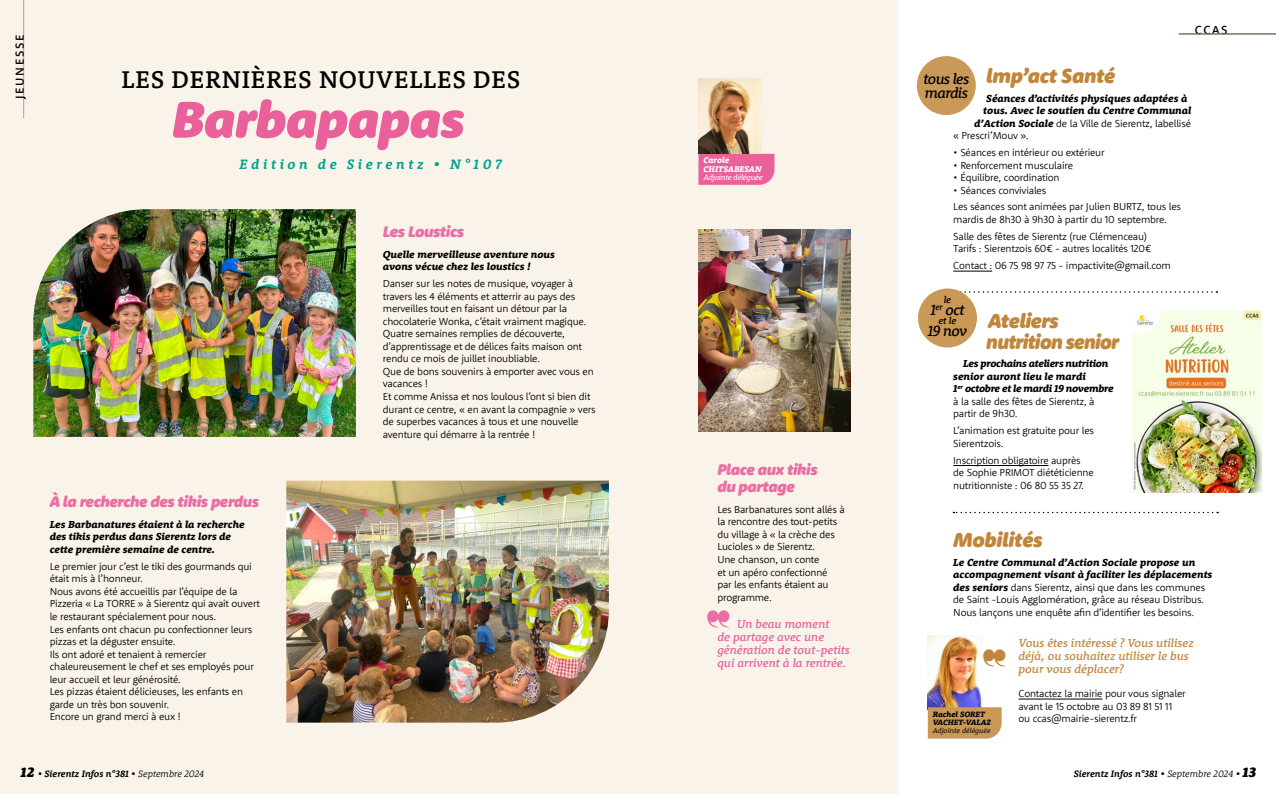
<style>
.page{position:relative;width:1276px;height:794px;background:#fff}
.page>*{position:absolute;margin:0;border:0;box-sizing:border-box;transform-origin:0 0}
.t1{font:italic 900 53.1px "Rooney Sans";letter-spacing:-.02em;color:#e9609b}
.t2{font:500 24.9px "Rooney";letter-spacing:.03em;color:#000}
.t3{font:italic 900 21px/21px "Rooney Sans";letter-spacing:-.03em;color:#c1863a}
.t4{font:italic 900 16px/17px "Rooney Sans";letter-spacing:-.03em;color:#ea6ea3}
.t5{font:italic 500 15.3px/14px "Rooney";letter-spacing:-.04em;color:#000}
.t6{font:italic 700 14px "Rooney";letter-spacing:.26em;color:#00a28f}
.t7{font:italic 500 12px/12.9px "Rooney";color:#c1863a}
.t8{font:italic 500 12px/12.9px "Rooney";color:#e9609b}
.t9{font:500 12px "Rooney Sans";letter-spacing:.135em;color:#000}
.t10{font:300 10.4px/12.5px "Rooney Sans";letter-spacing:-.02em;color:#000}
.t11{font:italic 800 10.4px/12.5px "Rooney";color:#000}
.t12{font:italic 800 10.4px/12.5px "Rooney";letter-spacing:-.03em;color:#000}
.t13{font:italic 500 10px "Rooney";color:#000}
.t14{font:italic 700 9.5px "Rooney";color:#000}
.t15{font:italic 800 8.5px/8.9px "Rooney";color:#fff}
.t16{font:italic 8.1px "Rooney";letter-spacing:-.04em;color:#fff}
.t17{font:italic 800 7.9px/8px "Rooney";color:#000}
.t18{font:italic 7.3px "Rooney";color:#000}
.s1{font-family:"Rooney";font-weight:800;font-style:italic}
.s2{font-weight:900;font-size:14px}
.s3{font-weight:300}
</style>
<div class="page">
<div style="left:0;top:0;width:897px;height:794px;background:#f9f3ea"></div>
<hr style="left:23px;top:0;width:1px;height:118px;background:#ec7baa">
<img style="left:33px;top:209px;width:323px;height:228px">
<img style="left:286px;top:480px;width:323px;height:242px">
<div style="left:698px;top:154px;width:76px;height:31px;background:#e9609b"></div>
<img style="left:698px;top:79px;width:56px;height:74px">
<img style="left:699px;top:230px;width:151px;height:202px">
<hr style="left:953px;top:271px;width:39px;height:1px;background:#000">
<hr style="left:953px;top:465px;width:95px;height:1px;background:#000">
<hr style="left:1018px;top:698px;width:84px;height:1px;background:#000">
<svg style="left:961px;top:291px;width:256px;height:2px"></svg>
<svg style="left:953px;top:512px;width:265px;height:1px"></svg>
<img style="left:927px;top:635px;width:55px;height:74px">
<div style="left:928px;top:707px;width:73px;height:31px;background:#ca9857"></div>
<div style="left:917px;top:56px;width:58px;height:59px;background:#ca9857;border-radius:50%"></div>
<hr style="left:1179px;top:34px;width:97px;height:1px;background:#c1863a">
<img style="left:1132px;top:310px;width:129px;height:183px">
<div style="left:918px;top:288px;width:59px;height:59px;background:#ca9857;border-radius:50%"></div>
<p class="t9" style="left:12px;top:99px;width:65px;rotate:-90deg">JEUNESSE</p>
<h2 class="t2" style="left:122px;top:63px;width:400px">LES DERNIÈRES NOUVELLES DES</h2>
<h1 class="t1" style="left:171px;top:84px;width:295px">Barbapapas</h1>
<h3 class="t6" style="left:240px;top:155px;width:264px">Edition de Sierentz • N°107</h3>
<h3 class="t4" style="left:50px;top:492px;width:211px">À la recherche des tikis perdus</h3>
<p class="t11" style="left:50px;top:518px;width:196px">Les Barbanatures étaient à la recherche des tikis perdus dans Sierentz lors de cette première semaine de centre.</p>
<p class="t10" style="left:50px;top:559px;width:212px">Le premier jour c’est le tiki des gourmands qui était mis à l’honneur.<br>Nous avons été accueillis par l’équipe de la Pizzeria « La TORRE » à Sierentz qui avait ouvert le restaurant spécialement pour nous.<br>Les enfants ont chacun pu confectionner leurs pizzas et la déguster ensuite.<br>Ils ont adoré et tenaient à remercier chaleureusement le chef et ses employés pour leur accueil et leur générosité.<br>Les pizzas étaient délicieuses, les enfants en garde un très bon souvenir.<br>Encore un grand merci à eux !</p>
<h3 class="t4" style="left:383px;top:222px;width:83px">Les Loustics</h3>
<p class="t11" style="left:383px;top:248px;width:174px">Quelle merveilleuse aventure nous avons vécue chez les loustics !</p>
<p class="t10" style="left:383px;top:277px;width:214px">Danser sur les notes de musique, voyager à travers les 4 éléments et atterrir au pays des merveilles tout en faisant un détour par la chocolaterie Wonka, c’était vraiment magique.<br>Quatre semaines remplies de découverte, d’apprentissage et de délices faits maison ont rendu ce mois de juillet inoubliable.<br>Que de bons souvenirs à emporter avec vous en vacances !<br>Et comme Anissa et nos loulous l’ont si bien dit durant ce centre, « en avant la compagnie » vers de superbes vacances à tous et une nouvelle aventure qui démarre à la rentrée !</p>
<p class="t15" style="left:703px;top:156px;width:60px">Carole<br>CHITSABESAN</p>
<p class="t16" style="left:703px;top:172px;width:61px">Adjointe déléguée</p>
<h3 class="t4" style="left:717px;top:460px;width:102px">Place aux tikis du partage</h3>
<p class="t10" style="left:717px;top:502px;width:129px">Les Barbanatures sont allés à la rencontre des tout-petits du village à « la crèche des<br>Lucioles » de Sierentz.<br>Une chanson, un conte<br>et un apéro confectionné<br>par les enfants étaient au programme.</p>
<p class="t8" style="left:717px;top:617px;width:134px;text-indent:20px">Un beau moment<br>de partage avec une génération de tout-petits qui arrivent à la rentrée.</p>
<p class="t9" style="left:1195px;top:22px;width:34px">CCAS</p>
<h3 class="t3" style="left:986px;top:65px;width:130px">lmp’act Santé</h3>
<p class="t11" style="left:983px;top:91px;width:210px">Séances d’activités physiques adaptées à tous. Avec le soutien du Centre Communal</p>
<p class="t10" style="left:953px;top:116px;width:239px;text-indent:21px"><span class="s1">d’Action Sociale</span> de la Ville de Sierentz, labellisé « Prescri’Mouv ».</p>
<p class="t10" style="left:953px;top:146px;width:153px">• Séances en intérieur ou extérieur</p>
<p class="t10" style="left:953px;top:158px;width:121px">• Renforcement musculaire</p>
<p class="t10" style="left:953px;top:171px;width:108px">• Équilibre, coordination</p>
<p class="t10" style="left:953px;top:181px;width:229px;line-height:16.8px">• Séances conviviales<br>Les séances sont animées par Julien BURTZ, tous les</p>
<p class="t10" style="left:953px;top:211px;width:215px;line-height:16.8px">mardis de 8h30 à 9h30 à partir du 10 septembre.<br>Salle des fêtes de Sierentz (rue Clémenceau)</p>
<p class="t10" style="left:953px;top:240px;width:219px;line-height:16.8px">Tarifs : Sierentzois 60€ - autres localités 120€<br>Contact : 06 75 98 97 75 - impactivite@gmail.com</p>
<h3 class="t5" style="left:923px;top:71px;width:47px">tous les mardis</h3>
<p class="t13" style="left:943px;top:293px;width:9px">le</p>
<h3 class="t5" style="left:930px;top:302px;width:35px">1<sup>er</sup> oct</h3>
<p class="t13" style="left:938px;top:314px;width:19px">et le</p>
<h3 class="t5" style="left:927px;top:323px;width:41px">19 nov</h3>
<h3 class="t3" style="left:986px;top:309px;width:134px">Ateliers nutrition senior</h3>
<p class="t12" style="left:953px;top:357px;width:162px;text-indent:10px">Les prochains ateliers nutrition senior auront lieu le mardi<br>1<sup>er</sup> octobre et le mardi 19 novembre</p>
<p class="t10" style="left:953px;top:395px;width:143px">à la salle des fêtes de Sierentz, à partir de 9h30.</p>
<p class="t10" style="left:953px;top:424px;width:142px">L’animation est gratuite pour les<br>Sierentzois.</p>
<p class="t10" style="left:953px;top:453px;width:142px">Inscription obligatoire auprès de Sophie PRIMOT diététicienne nutritionniste : 06 80 55 35 27.</p>
<h3 class="t3" style="left:953px;top:529px;width:91px">Mobilités</h3>
<p class="t11" style="left:953px;top:555px;width:261px">Le Centre Communal d’Action Sociale propose un accompagnement visant à faciliter les déplacements</p>
<p class="t10" style="left:953px;top:580px;width:253px;text-align:justify"><span class="s1">des seniors</span> dans Sierentz, ainsi que dans les communes de Saint -Louis Agglomération, grâce au réseau Distribus.<br>Nous lançons une enquête afin d’identifier les besoins.</p>
<p class="t7" style="left:1018px;top:636px;width:177px">Vous êtes intéressé ? Vous utilisez déjà, ou souhaitez utiliser le bus pour vous déplacer?</p>
<p class="t10" style="left:1018px;top:687px;width:169px">Contactez la mairie pour vous signaler avant le 15 octobre au 03 89 81 51 11 ou ccas@mairie-sierentz.fr</p>
<p class="t17" style="left:932px;top:710px;width:60px">Rachel SORET<br>VACHET-VALAZ</p>
<p class="t18" style="left:932px;top:725px;width:59px">Adjointe déléguée</p>
<p class="t14" style="left:21px;top:767px;width:185px"><span class="s2">12</span> • Sierentz Infos n°381 • <span class="s3">Septembre 2024</span></p>
<p class="t14" style="left:1073px;top:767px;width:184px">Sierentz Infos n°381 • <span class="s3">Septembre 2024</span> • <span class="s2">13</span></p>
</div>
